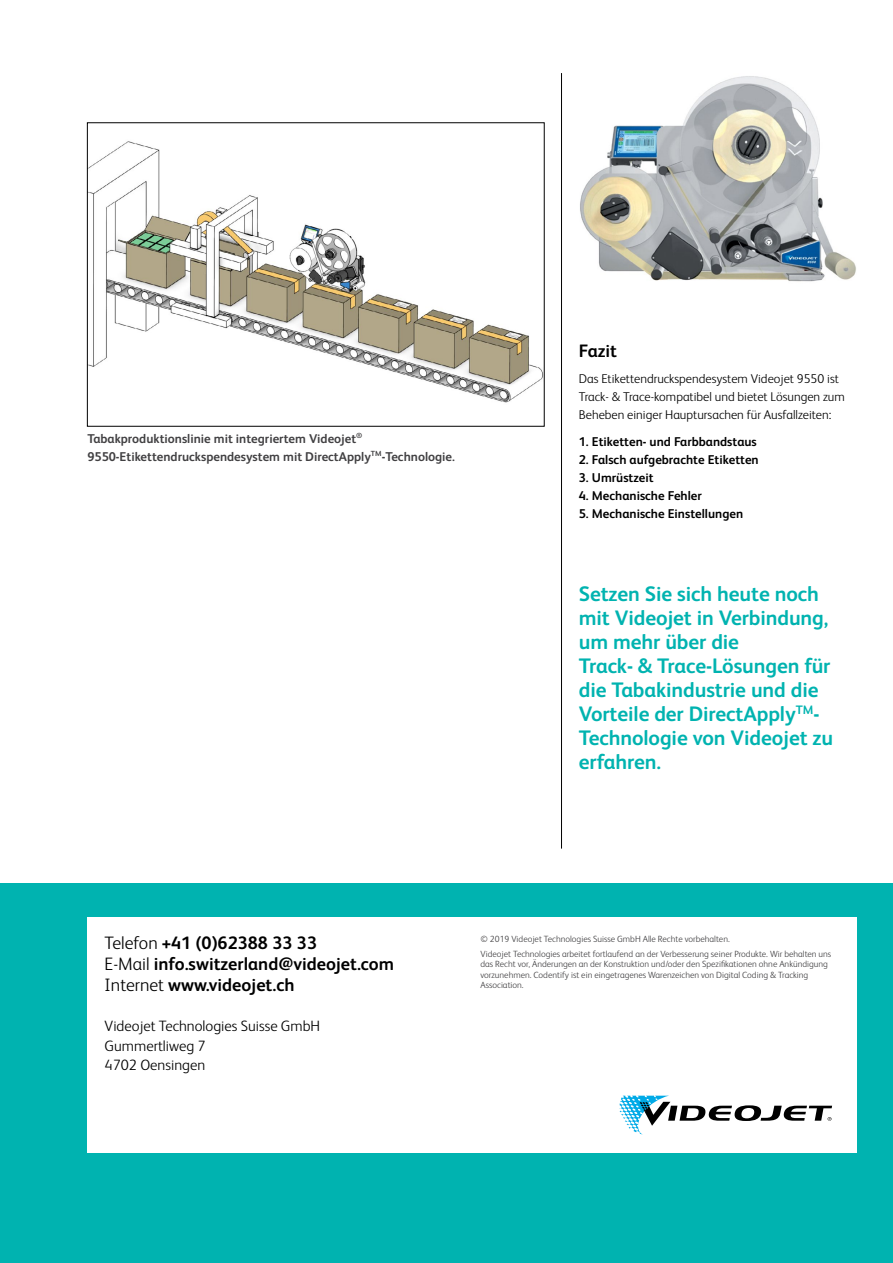
<style>
.page{position:relative;width:893px;height:1263px;background:#fff}
.page>*{position:absolute;margin:0;border:0;box-sizing:border-box;transform-origin:0 0}
.t1{font:700 21px/24px "FS Albert Pro";letter-spacing:-.005em;color:#00b3b0}
.t2{font:700 18px/21px "FS Albert Pro";color:#000}
.t3{font:300 15px/19.5px "FS Albert Pro";color:#000}
.t4{font:300 12.75px/18px "FS Albert Pro";color:#000}
.t5{font:700 12.75px "FS Albert Pro";color:#000}
.t6{font:700 12.75px/18px "FS Albert Pro";color:#414042}
.t7{font:300 9px/10.5px "FS Albert Pro";color:#414042}
.s1{font-weight:300}
</style>
<div class="page">
<div style="left:0;top:883px;width:893px;height:380px;background:#00b3b0"></div>
<div style="left:87px;top:918px;width:769px;height:235px;background:#fff"></div>
<svg style="left:619px;top:1096px;width:213px;height:38px"></svg>
<hr style="left:561px;top:73px;width:1px;height:775px;background:#000">
<img style="left:580px;top:76px;width:276px;height:206px">
<img style="left:89px;top:141px;width:454px;height:262px">
<div style="left:87px;top:122px;width:458px;height:305px;border:1px solid #000"></div>
<h3 class="t6" style="left:87px;top:428px;width:369px">Tabakproduktionslinie mit integriertem Videojet<sup>®<br></sup>9550-Etikettendruckspendesystem mit DirectApply<sup>TM</sup>-Technologie.</h3>
<h2 class="t2" style="left:579px;top:339px;width:40px">Fazit</h2>
<h3 class="t4" style="left:579px;top:369px;width:267px">Das Etikettendruckspendesystem Videojet 9550 ist<br>Track- &amp; Trace-kompatibel und bietet Lösungen zum<br>Beheben einiger Hauptursachen für Ausfallzeiten:</h3>
<h3 class="t5" style="left:579px;top:433px;width:180px">1. Etiketten- und Farbbandstaus</h3>
<h3 class="t5" style="left:579px;top:451px;width:181px">2. Falsch aufgebrachte Etiketten</h3>
<h3 class="t5" style="left:579px;top:469px;width:76px">3. Umrüstzeit</h3>
<h3 class="t5" style="left:579px;top:487px;width:125px">4. Mechanische Fehler</h3>
<h3 class="t5" style="left:579px;top:505px;width:166px">5. Mechanische Einstellungen</h3>
<h1 class="t1" style="left:579px;top:581px;width:256px">Setzen Sie sich heute noch mit Videojet in Verbindung, um mehr über die<br>Track- &amp; Trace-Lösungen für die Tabakindustrie und die<br>Vorteile der DirectApply<sup>TM</sup>-<br>Technologie von Videojet zu erfahren.</h1>
<h2 class="t2" style="left:105px;top:931px;width:291px"><span class="s1">Telefon</span> +41 (0)62388 33 33<br><span class="s1">E-Mail</span> info.switzerland@videojet.com<br><span class="s1">Internet</span> www.videojet.ch</h2>
<h3 class="t3" style="left:105px;top:1015px;width:217px">Videojet Technologies Suisse GmbH<br>Gummertliweg 7<br>4702 Oensingen</h3>
<p class="t7" style="left:480px;top:931px;width:352px;line-height:14.7px">© 2019 Videojet Technologies Suisse GmbH Alle Rechte vorbehalten.<br>Videojet Technologies arbeitet fortlaufend an der Verbesserung seiner Produkte. Wir behalten uns</p>
<p class="t7" style="left:480px;top:958px;width:349px">das Recht vor, Änderungen an der Konstruktion und/oder den Spezifikationen ohne Ankündigung vorzunehmen. Codentify ist ein eingetragenes Warenzeichen von Digital Coding &amp; Tracking<br>Association.</p>
</div>
